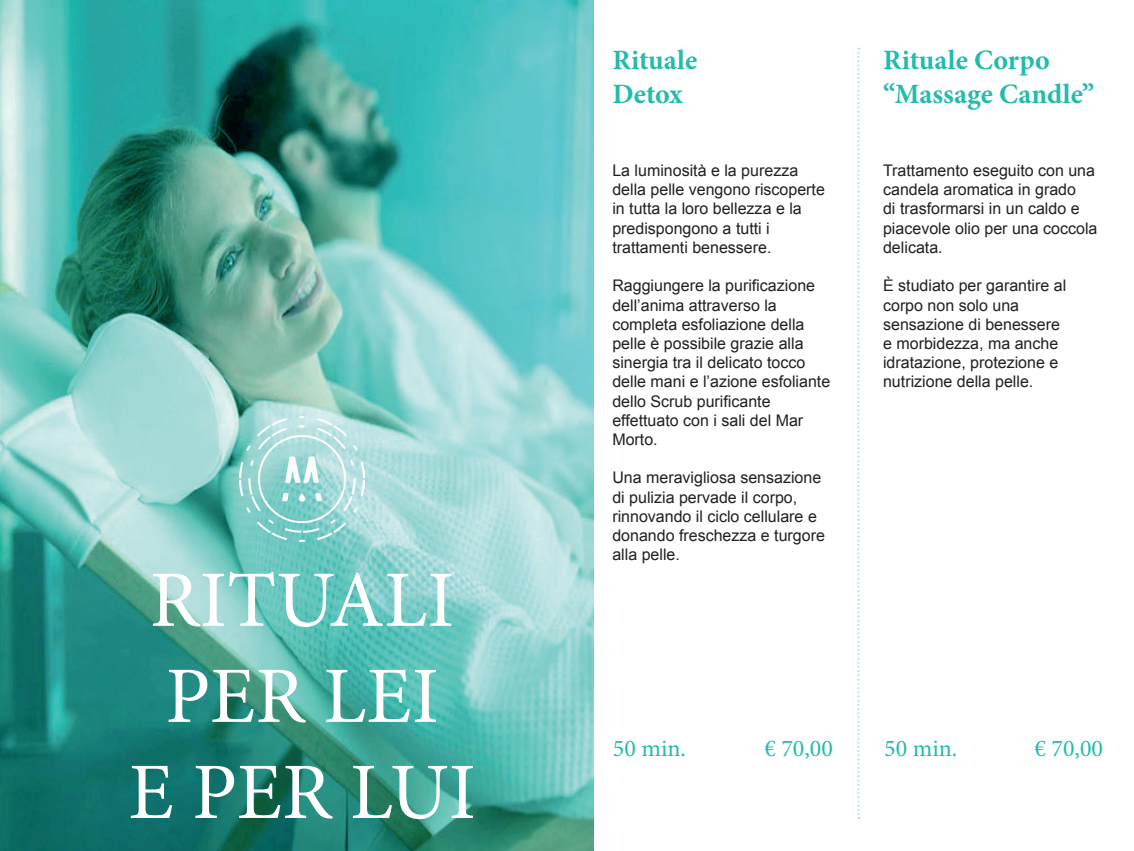
<style>
.page{position:relative;width:1134px;height:851px;background:#fff}
.page>*{position:absolute;margin:0;border:0;box-sizing:border-box;transform-origin:0 0}
.t1{font:80px/96px "Minion Pro";color:#fff;text-align:center}
.t2{font:700 28px/33.6px "Minion Pro";letter-spacing:.005em;color:#22bcac}
.t3{font:24px "Minion Pro";color:#22bcac}
.t4{font:16px/19.2px "Arial";color:#231f20}
</style>
<div class="page">
<img style="left:0;top:0;width:593px;height:850px">
<img style="left:240px;top:416px;width:125px;height:125px">
<svg style="left:857px;top:48px;width:2px;height:770px"></svg>
<h1 class="t1" style="left:128px;top:552px;width:349px">RITUALI<br>PER LEI<br>E PER LUI</h1>
<h2 class="t2" style="left:612px;top:43px;width:86px">Rituale<br>Detox</h2>
<p class="t4" style="left:612px;top:161px;width:214px">La luminosità e la purezza della pelle vengono riscoperte in tutta la loro bellezza e la predispongono a tutti i trattamenti benessere.</p>
<p class="t4" style="left:612px;top:276px;width:219px">Raggiungere la purificazione dell’anima attraverso la completa esfoliazione della pelle è possibile grazie alla sinergia tra il delicato tocco delle mani e l’azione esfoliante dello Scrub purificante effettuato con i sali del Mar<br>Morto.</p>
<p class="t4" style="left:612px;top:468px;width:214px">Una meravigliosa sensazione di pulizia pervade il corpo, rinnovando il ciclo cellulare e donando freschezza e turgore alla pelle.</p>
<h2 class="t2" style="left:883px;top:43px;width:213px">Rituale Corpo “Massage Candle”</h2>
<p class="t4" style="left:883px;top:161px;width:216px">Trattamento eseguito con una candela aromatica in grado<br>di trasformarsi in un caldo e piacevole olio per una coccola delicata.</p>
<p class="t4" style="left:883px;top:276px;width:185px">È studiato per garantire al corpo non solo una sensazione di benessere e morbidezza, ma anche idratazione, protezione e nutrizione della pelle.</p>
<h3 class="t3" style="left:613px;top:731px;width:75px">50 min.</h3>
<h3 class="t3" style="left:764px;top:731px;width:70px">€ 70,00</h3>
<h3 class="t3" style="left:884px;top:731px;width:75px">50 min.</h3>
<h3 class="t3" style="left:1034px;top:731px;width:70px">€ 70,00</h3>
</div>
